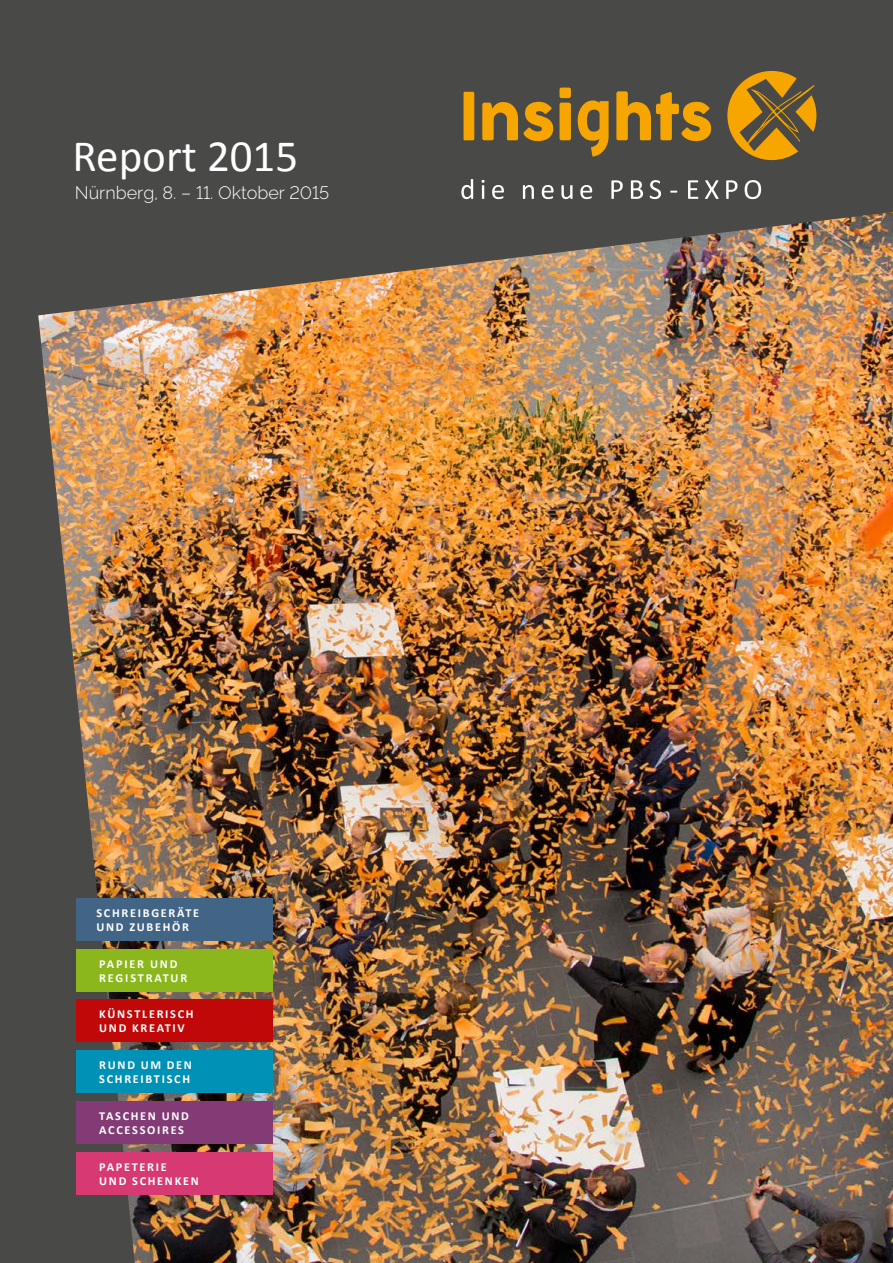
<style>
.page{position:relative;width:893px;height:1263px;background:#494948}
.page>*{position:absolute;margin:0;border:0;box-sizing:border-box;transform-origin:0 0}
.t1{font:45px "Calibri";color:#fff}
.t2{font:300 18px "Raleway";color:#fff}
.t3{font:700 12.3px/14px "Calibri";letter-spacing:.14em;color:#fff}
</style>
<div class="page">
<img style="left:38px;top:212px;width:855px;height:1051px">
<svg style="left:461px;top:179px;width:12px;height:20px"></svg>
<svg style="left:482px;top:180px;width:2px;height:19px"></svg>
<svg style="left:492px;top:185px;width:12px;height:14px"></svg>
<svg style="left:523px;top:185px;width:11px;height:14px"></svg>
<svg style="left:542px;top:185px;width:12px;height:14px"></svg>
<svg style="left:561px;top:185px;width:11px;height:14px"></svg>
<svg style="left:580px;top:185px;width:12px;height:14px"></svg>
<svg style="left:611px;top:180px;width:12px;height:19px"></svg>
<svg style="left:631px;top:180px;width:12px;height:19px"></svg>
<svg style="left:650px;top:180px;width:11px;height:19px"></svg>
<svg style="left:670px;top:191px;width:7px;height:2px"></svg>
<svg style="left:688px;top:180px;width:10px;height:19px"></svg>
<svg style="left:705px;top:180px;width:14px;height:19px"></svg>
<svg style="left:726px;top:180px;width:11px;height:19px"></svg>
<svg style="left:745px;top:180px;width:16px;height:19px"></svg>
<svg style="left:464px;top:92px;width:10px;height:48px"></svg>
<svg style="left:482px;top:102px;width:36px;height:38px"></svg>
<svg style="left:524px;top:102px;width:29px;height:39px"></svg>
<svg style="left:559px;top:88px;width:12px;height:52px"></svg>
<svg style="left:578px;top:100px;width:31px;height:57px"></svg>
<svg style="left:616px;top:91px;width:95px;height:50px"></svg>
<svg style="left:727px;top:71px;width:89px;height:89px"></svg>
<div style="left:77px;top:999px;width:196px;height:43px;background:#c00808"></div>
<div style="left:77px;top:949px;width:196px;height:42px;background:#8bb61c"></div>
<div style="left:77px;top:899px;width:196px;height:42px;background:#426585"></div>
<div style="left:77px;top:1101px;width:196px;height:42px;background:#833b76"></div>
<div style="left:77px;top:1050px;width:196px;height:42px;background:#0091b6"></div>
<div style="left:77px;top:1152px;width:196px;height:42px;background:#d73a73"></div>
<p class="t1" style="left:73px;top:127px;width:227px">Report 2015</p>
<p class="t2" style="left:75px;top:183px;width:256px">Nürnberg, 8. – 11. Oktober 2015</p>
<p class="t3" style="left:96px;top:906px;width:104px">SCHREIBGERÄTE</p>
<p class="t3" style="left:96px;top:920px;width:94px">UND ZUBEHÖR</p>
<p class="t3" style="left:99px;top:957px;width:80px">PAPIER UND</p>
<p class="t3" style="left:99px;top:971px;width:90px">REGISTRATUR</p>
<p class="t3" style="left:99px;top:1007px;width:96px">KÜNSTLERISCH</p>
<p class="t3" style="left:99px;top:1021px;width:87px">UND KREATIV</p>
<p class="t3" style="left:99px;top:1058px;width:94px">RUND UM DEN<br>SCHREIBTISCH</p>
<p class="t3" style="left:99px;top:1109px;width:91px">TASCHEN UND<br>ACCESSOIRES</p>
<p class="t3" style="left:99px;top:1160px;width:69px">PAPETERIE</p>
<p class="t3" style="left:99px;top:1174px;width:101px">UND SCHENKEN</p>
</div>
